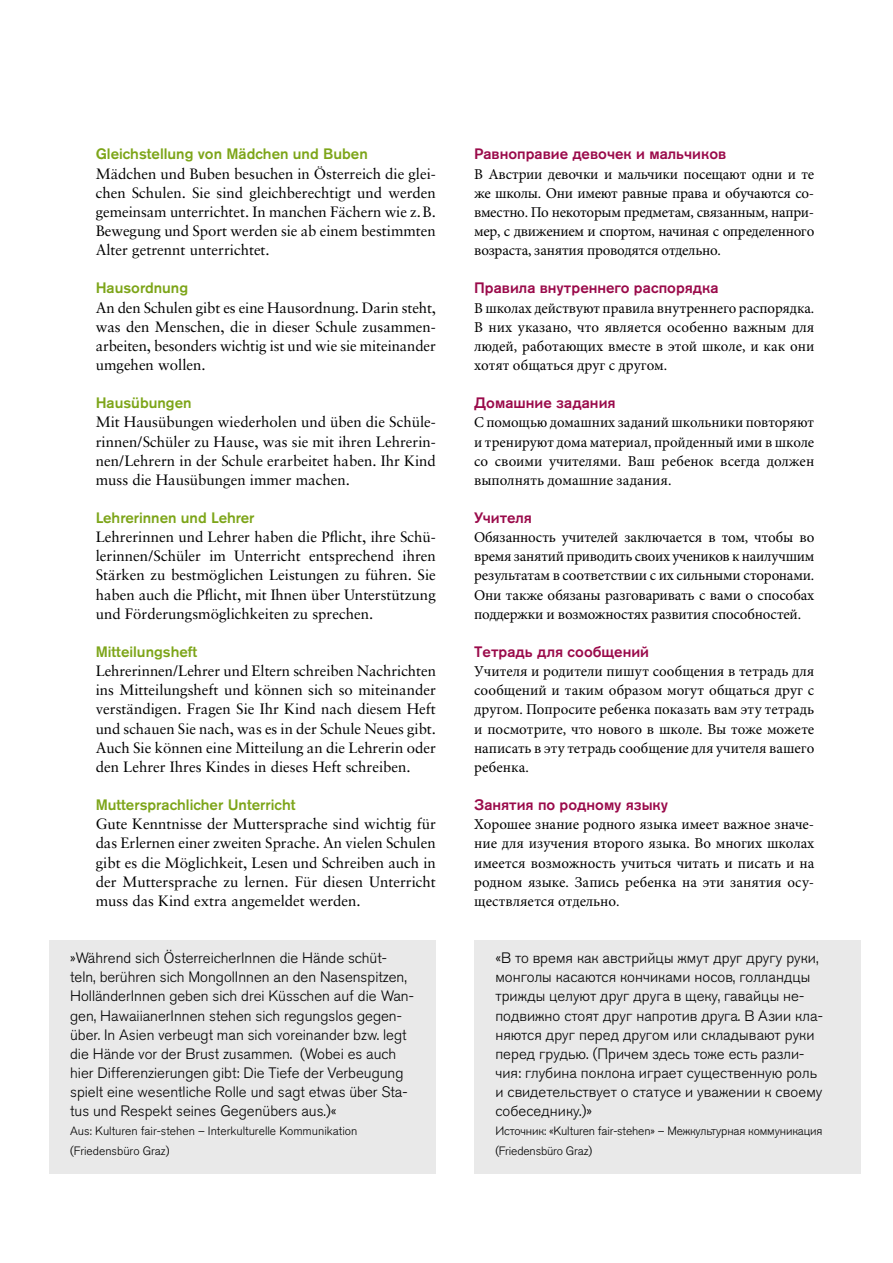
<style>
.page{position:relative;width:893px;height:1263px;background:#fff}
.page>*{position:absolute;margin:0;border:0;box-sizing:border-box;transform-origin:0 0}
.Lauftext_ohne_Einzug{font:15px/19.2px "Sabon LT Pro";color:#000;text-align:justify}
.Lauftext_ohne_Einzug-2{font:15px/19.2px "Minion Pro";color:#000;text-align:justify}
.Infokasten_Tipp_Text{font:300 15px/19.2px "Akzidenz Grotesk Pro";color:#000}
.Überschrift_3_ohne_N{font:500 15px "Akzidenz Grotesk Pro";color:#9a0a4a}
.Überschrift_3_ohne_N-2{font:500 15px "Akzidenz Grotesk Pro";color:#7da519}
.Infokasten_Tipp_Text-2{font:300 12px/19.2px "Akzidenz Grotesk Pro";letter-spacing:-.01em;color:#000}
</style>
<div class="page">
<div style="left:49px;top:940px;width:387px;height:42px;background:#e9e9e9"></div>
<div style="left:49px;top:982px;width:387px;height:19px;background:#e9e9e9"></div>
<div style="left:49px;top:1001px;width:387px;height:19px;background:#e9e9e9"></div>
<div style="left:49px;top:1020px;width:387px;height:20px;background:#e9e9e9"></div>
<div style="left:49px;top:1040px;width:387px;height:19px;background:#e9e9e9"></div>
<div style="left:49px;top:1059px;width:387px;height:19px;background:#e9e9e9"></div>
<div style="left:49px;top:1078px;width:387px;height:19px;background:#e9e9e9"></div>
<div style="left:49px;top:1097px;width:387px;height:38px;background:#e9e9e9"></div>
<div style="left:49px;top:1114px;width:387px;height:60px;background:#e9e9e9"></div>
<div style="left:474px;top:940px;width:387px;height:42px;background:#e9e9e9"></div>
<div style="left:474px;top:982px;width:387px;height:19px;background:#e9e9e9"></div>
<div style="left:474px;top:1001px;width:387px;height:19px;background:#e9e9e9"></div>
<div style="left:474px;top:1020px;width:387px;height:20px;background:#e9e9e9"></div>
<div style="left:474px;top:1040px;width:387px;height:19px;background:#e9e9e9"></div>
<div style="left:474px;top:1059px;width:387px;height:19px;background:#e9e9e9"></div>
<div style="left:474px;top:1078px;width:387px;height:19px;background:#e9e9e9"></div>
<div style="left:474px;top:1097px;width:387px;height:38px;background:#e9e9e9"></div>
<div style="left:474px;top:1114px;width:387px;height:60px;background:#e9e9e9"></div>
<h4 class="Überschrift_3_ohne_N-2" style="left:96px;top:144px;width:274px">Gleichstellung von Mädchen und Buben</h4>
<p class="Lauftext_ohne_Einzug" style="left:96px;top:163px;width:342px">Mädchen und Buben besuchen in Österreich die glei&shy;chen Schulen. Sie sind gleichberechtigt und werden gemeinsam unterrichtet. In manchen Fächern wie z.B.<br>Bewegung und Sport werden sie ab einem bestimmten Alter getrennt unterrichtet.</p>
<h4 class="Überschrift_3_ohne_N-2" style="left:96px;top:278px;width:94px">Hausordnung</h4>
<p class="Lauftext_ohne_Einzug" style="left:96px;top:297px;width:342px">An den Schulen gibt es eine Hausordnung. Darin steht, was den Menschen, die in dieser Schule zusammen&shy;arbeiten, besonders wichtig ist und wie sie miteinander umgehen wollen.</p>
<h4 class="Überschrift_3_ohne_N-2" style="left:96px;top:393px;width:97px">Hausübungen</h4>
<p class="Lauftext_ohne_Einzug" style="left:96px;top:412px;width:342px">Mit Hausübungen wiederholen und üben die Schüle&shy;rinnen/Schüler zu Hause, was sie mit ihren Lehrerin&shy;nen/Lehrern in der Schule erarbeitet haben. Ihr Kind muss die Hausübungen immer machen.</p>
<h4 class="Überschrift_3_ohne_N-2" style="left:96px;top:508px;width:160px">Lehrerinnen und Lehrer</h4>
<p class="Lauftext_ohne_Einzug" style="left:96px;top:527px;width:342px">Lehrerinnen und Lehrer haben die Pflicht, ihre Schü&shy;lerinnen/Schüler im Unterricht entsprechend ihren Stärken zu bestmöglichen Leistungen zu führen. Sie haben auch die Pflicht, mit Ihnen über Unterstützung und Förderungsmöglichkeiten zu sprechen.</p>
<h4 class="Überschrift_3_ohne_N-2" style="left:96px;top:642px;width:103px">Mitteilungsheft</h4>
<p class="Lauftext_ohne_Einzug" style="left:96px;top:661px;width:342px">Lehrerinnen/Lehrer und Eltern schreiben Nachrichten ins Mitteilungsheft und können sich so miteinander verständigen. Fragen Sie Ihr Kind nach diesem Heft und schauen Sie nach, was es in der Schule Neues gibt.<br>Auch Sie können eine Mitteilung an die Lehrerin oder den Lehrer Ihres Kindes in dieses Heft schreiben.</p>
<h4 class="Überschrift_3_ohne_N-2" style="left:96px;top:795px;width:201px">Muttersprachlicher Unterricht</h4>
<p class="Lauftext_ohne_Einzug" style="left:96px;top:814px;width:342px">Gute Kenntnisse der Muttersprache sind wichtig für das Erlernen einer zweiten Sprache. An vielen Schulen gibt es die Möglichkeit, Lesen und Schreiben auch in der Muttersprache zu lernen. Für diesen Unterricht muss das Kind extra angemeldet werden.</p>
<p class="Infokasten_Tipp_Text" style="left:70px;top:948px;width:345px">»Während sich ÖsterreicherInnen die Hände schüt&shy;teln, berühren sich MongolInnen an den Nasenspitzen, HolländerInnen geben sich drei Küsschen auf die Wan&shy;gen, HawaiianerInnen stehen sich regungslos gegen&shy;über. In Asien verbeugt man sich voreinander bzw. legt die Hände vor der Brust zusammen. (Wobei es auch hier Differenzierungen gibt: Die Tiefe der Verbeugung spielt eine wesentliche Rolle und sagt etwas über Sta&shy;tus und Respekt seines Gegenübers aus.)«</p>
<p class="Infokasten_Tipp_Text-2" style="left:70px;top:1121px;width:289px">Aus: Kulturen fair-stehen – Interkulturelle Kommunikation (Friedensbüro Graz)</p>
<h4 class="Überschrift_3_ohne_N" style="left:474px;top:144px;width:254px">Равноправие девочек и мальчиков</h4>
<p class="Lauftext_ohne_Einzug-2" style="left:474px;top:164px;width:342px">В Австрии девочки и мальчики посещают одни и те же школы. Они имеют равные права и обучаются со&shy;вместно. По некоторым предметам, связанным, напри&shy;мер, с движением и спортом, начиная с определенного возраста, занятия проводятся отдельно.</p>
<h4 class="Überschrift_3_ohne_N" style="left:474px;top:278px;width:246px">Правила внутреннего распорядка</h4>
<p class="Lauftext_ohne_Einzug-2" style="left:474px;top:298px;width:342px">В школах действуют правила внутреннего распорядка.<br>В них указано, что является особенно важным для людей, работающих вместе в этой школе, и как они хотят общаться друг с другом.</p>
<h4 class="Überschrift_3_ohne_N" style="left:474px;top:393px;width:143px">Домашние задания</h4>
<p class="Lauftext_ohne_Einzug-2" style="left:474px;top:413px;width:342px">С помощью домашних заданий школьники повторяют и тренируют дома материал, пройденный ими в школе со своими учителями. Ваш ребенок всегда должен выполнять домашние задания.</p>
<h4 class="Überschrift_3_ohne_N" style="left:474px;top:508px;width:59px">Учителя</h4>
<p class="Lauftext_ohne_Einzug-2" style="left:474px;top:528px;width:342px">Обязанность учителей заключается в том, чтобы во время занятий приводить своих учеников к наилучшим результатам в соответствии с их сильными сторонами.<br>Они также обязаны разговаривать с вами о способах поддержки и возможностях развития способностей.</p>
<h4 class="Überschrift_3_ohne_N" style="left:474px;top:642px;width:177px">Тетрадь для сообщений</h4>
<p class="Lauftext_ohne_Einzug-2" style="left:474px;top:662px;width:342px">Учителя и родители пишут сообщения в тетрадь для сообщений и таким образом могут общаться друг с другом. Попросите ребенка показать вам эту тетрадь и посмотрите, что нового в школе. Вы тоже можете написать в эту тетрадь сообщение для учителя вашего ребенка.</p>
<h4 class="Überschrift_3_ohne_N" style="left:474px;top:795px;width:195px">Занятия по родному языку</h4>
<p class="Lauftext_ohne_Einzug-2" style="left:474px;top:815px;width:342px">Хорошее знание родного языка имеет важное значе&shy;ние для изучения второго языка. Во многих школах имеется возможность учиться читать и писать и на родном языке. Запись ребенка на эти занятия осу&shy;ществляется отдельно.</p>
<p class="Infokasten_Tipp_Text" style="left:495px;top:948px;width:329px">«В то время как австрийцы жмут друг другу руки, монголы касаются кончиками носов, голландцы трижды целуют друг друга в щеку, гавайцы не&shy;подвижно стоят друг напротив друга. В Азии кла&shy;няются друг перед другом или складывают руки перед грудью. (Причем здесь тоже есть разли&shy;чия: глубина поклона играет существенную роль и свидетельствует о статусе и уважении к своему собеседнику.)»</p>
<p class="Infokasten_Tipp_Text-2" style="left:495px;top:1121px;width:329px">Источник: «Kulturen fair-stehen» – Межкультурная коммуникация (Friedensbüro Graz)</p>
</div>
